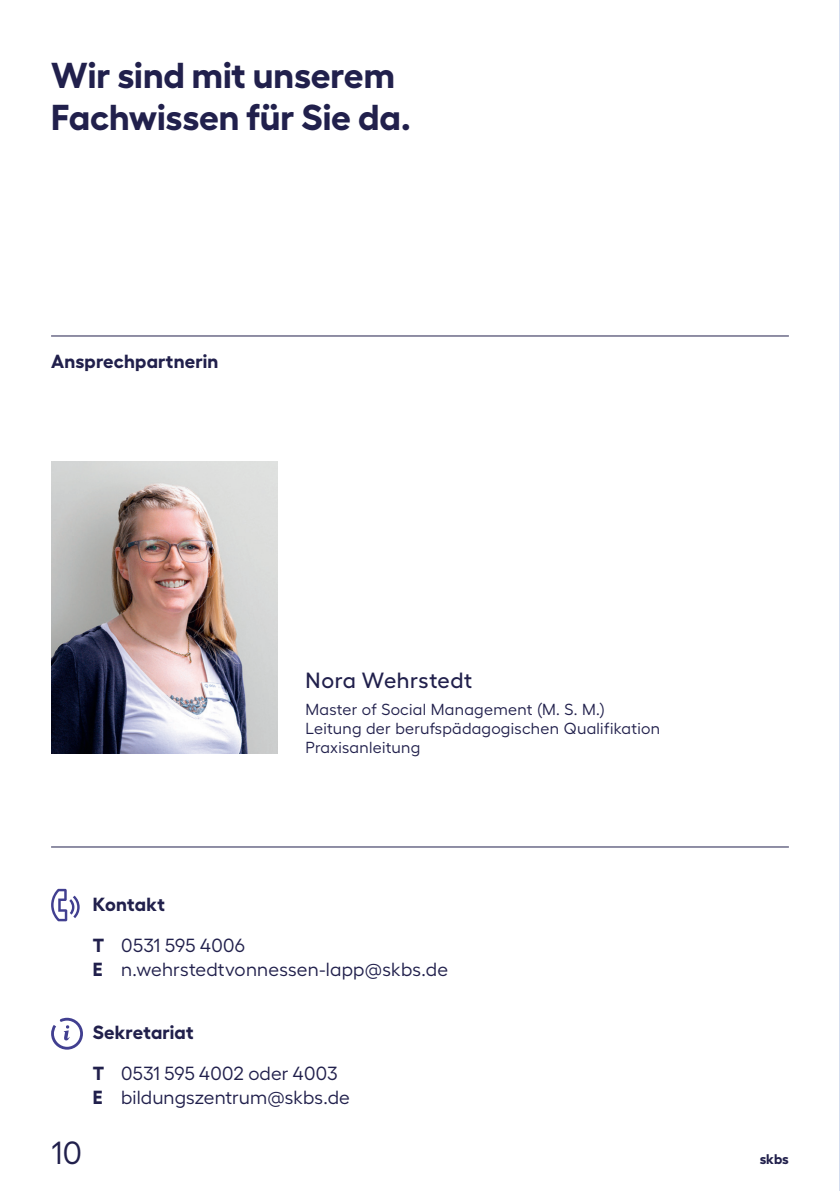
<style>
.page{position:relative;width:840px;height:1191px;background:#fff}
.page>*{position:absolute;margin:0;border:0;box-sizing:border-box;transform-origin:0 0}
.t1{font:700 36px/42px "Hellix";letter-spacing:-.005em;color:#21204c}
.t2{font:32px "Hellix";color:#21204c}
.t3{font:500 22px "Hellix";letter-spacing:.025em;color:#21204c}
.t4{font:19px/41px "Hellix";letter-spacing:.005em;color:#21204c}
.t5{font:700 19px "Hellix";letter-spacing:.01em;color:#21204c}
.t6{font:16px/19px "Hellix";letter-spacing:.02em;color:#21204c}
.t7{font:700 14px "Hellix";color:#21204c}
.s1{font-weight:700}
</style>
<div class="page">
<hr style="left:51px;top:336px;width:737px;height:1px;background:#21204c">
<hr style="left:51px;top:846px;width:737px;height:1px;background:#21204c">
<img style="left:51px;top:461px;width:226px;height:292px">
<svg style="left:51px;top:889px;width:29px;height:32px"></svg>
<svg style="left:51px;top:1017px;width:32px;height:32px"></svg>
<h1 class="t1" style="left:51px;top:50px;width:361px">Wir sind mit unserem<br>Fachwissen für Sie da.</h1>
<p class="t5" style="left:51px;top:346px;width:169px">Ansprechpartnerin</p>
<p class="t3" style="left:305px;top:663px;width:168px">Nora Wehrstedt</p>
<p class="t6" style="left:305px;top:698px;width:356px">Master of Social Management (M. S. M.)<br>Leitung der berufspädagogischen Qualifikation<br>Praxisanleitung</p>
<p class="t4" style="left:93px;top:882px;width:154px"><span class="s1">Kontakt<br>T</span> 0531 595 4006</p>
<p class="t4" style="left:93px;top:947px;width:356px"><span class="s1">E</span> n.wehrstedtvonnessen-lapp@skbs.de</p>
<p class="t4" style="left:93px;top:1010px;width:246px"><span class="s1">Sekretariat<br>T</span> 0531 595 4002 oder 4003</p>
<p class="t4" style="left:93px;top:1075px;width:258px"><span class="s1">E</span> bildungszentrum@skbs.de</p>
<h2 class="t2" style="left:51px;top:1128px;width:32px">10</h2>
<p class="t7" style="left:759px;top:1147px;width:31px">skbs</p>
</div>
